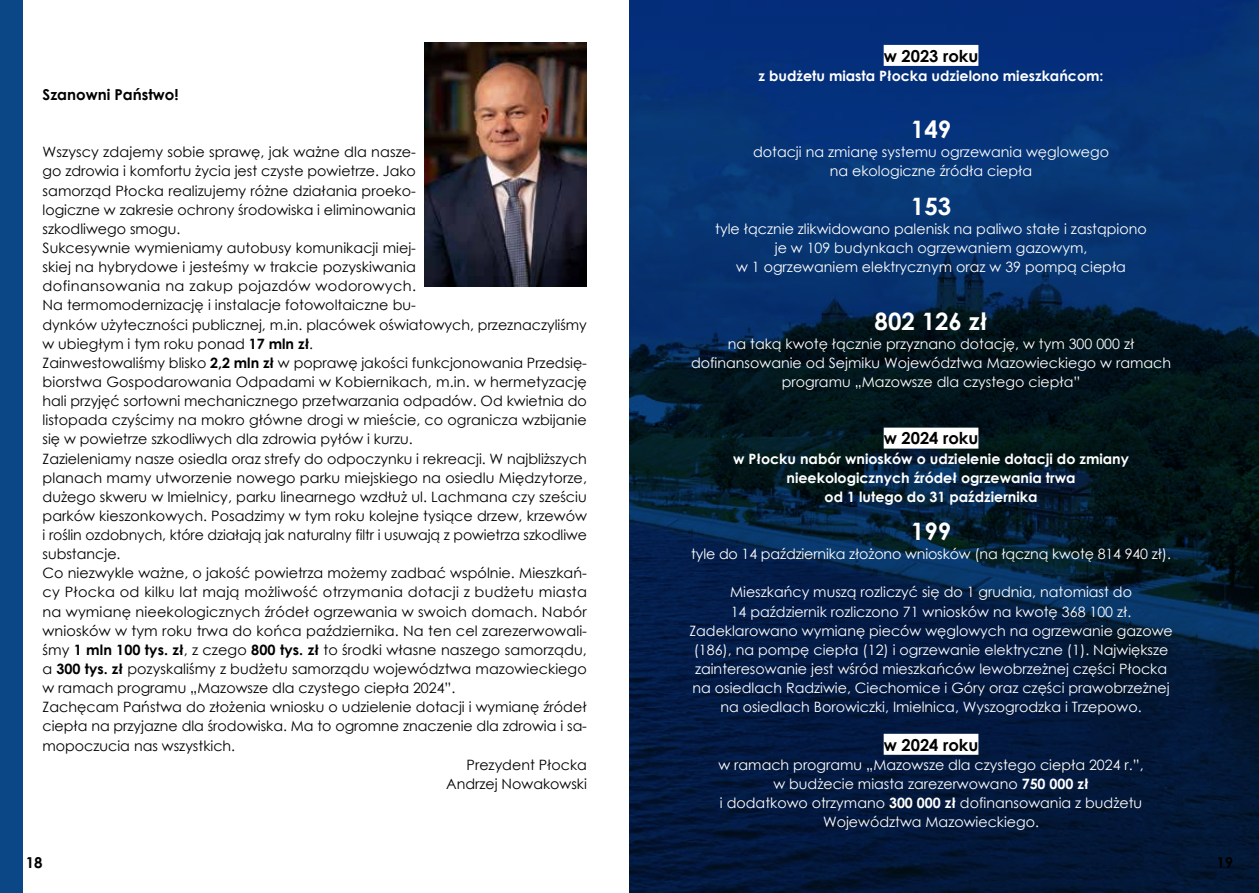
<style>
.page{position:relative;width:1259px;height:893px;background:#fff}
.page>*{position:absolute;margin:0;border:0;box-sizing:border-box;transform-origin:0 0}
.t1{font:700 24px "Century Gothic";color:#fff}
.t2{font:700 16.5px "Century Gothic";color:#000}
.t3{font:700 15px "Century Gothic";color:#000}
.t4{font:14.25px "Century Gothic";color:#000}
.t5{font:14.25px/19.2px "Century Gothic";color:#fff;text-align:center}
.t6{font:700 14.25px/19.2px "Century Gothic";color:#fff;text-align:center}
.t7{font:14.25px "Century Gothic";letter-spacing:.025em;color:#000}
.s1{font-weight:700}
</style>
<div class="page">
<svg style="left:629px;top:0;width:630px;height:893px;background:#04224b"></svg>
<img style="left:424px;top:43px;width:163px;height:243px">
<div style="left:883px;top:45px;width:95px;height:21px;background:#fff"></div>
<div style="left:883px;top:428px;width:95px;height:21px;background:#fff"></div>
<div style="left:883px;top:734px;width:95px;height:21px;background:#fff"></div>
<div style="left:0;top:0;width:23px;height:893px;background:#0b4687"></div>
<p class="t3" style="left:43px;top:83px;width:138px">Szanowni Państwo!</p>
<p class="t4" style="left:43px;top:142px;width:375px">Wszyscy zdajemy sobie sprawę, jak ważne dla nasze-</p>
<p class="t4" style="left:43px;top:161px;width:375px">go zdrowia i komfortu życia jest czyste powietrze. Jako</p>
<p class="t4" style="left:43px;top:180px;width:375px">samorząd Płocka realizujemy różne działania proeko-</p>
<p class="t4" style="left:43px;top:200px;width:375px">logiczne w zakresie ochrony środowiska i eliminowania</p>
<p class="t4" style="left:43px;top:219px;width:139px">szkodliwego smogu.</p>
<p class="t4" style="left:43px;top:238px;width:375px">Sukcesywnie wymieniamy autobusy komunikacji miej-</p>
<p class="t4" style="left:43px;top:257px;width:375px">skiej na hybrydowe i jesteśmy w trakcie pozyskiwania</p>
<p class="t7" style="left:43px;top:276px;width:375px">dofinansowania na zakup pojazdów wodorowych.</p>
<p class="t4" style="left:43px;top:295px;width:375px">Na termomodernizację i instalacje fotowoltaiczne bu-</p>
<p class="t4" style="left:43px;top:314px;width:546px">dynków użyteczności publicznej, m.in. placówek oświatowych, przeznaczyliśmy</p>
<p class="t4" style="left:43px;top:334px;width:272px">w ubiegłym i tym roku ponad <span class="s1">17 mln zł</span>.</p>
<p class="t4" style="left:43px;top:353px;width:546px">Zainwestowaliśmy blisko <span class="s1">2,2 mln zł</span> w poprawę jakości funkcjonowania Przedsię-</p>
<p class="t4" style="left:43px;top:372px;width:546px">biorstwa Gospodarowania Odpadami w Kobiernikach, m.in. w hermetyzację</p>
<p class="t4" style="left:43px;top:391px;width:546px">hali przyjęć sortowni mechanicznego przetwarzania odpadów. Od kwietnia do</p>
<p class="t4" style="left:43px;top:410px;width:545px">listopada czyścimy na mokro główne drogi w mieście, co ogranicza wzbijanie</p>
<p class="t4" style="left:43px;top:429px;width:372px">się w powietrze szkodliwych dla zdrowia pyłów i kurzu.</p>
<p class="t4" style="left:43px;top:448px;width:546px">Zazieleniamy nasze osiedla oraz strefy do odpoczynku i rekreacji. W najbliższych</p>
<p class="t4" style="left:43px;top:467px;width:546px">planach mamy utworzenie nowego parku miejskiego na osiedlu Międzytorze,</p>
<p class="t4" style="left:43px;top:487px;width:546px">dużego skweru w Imielnicy, parku linearnego wzdłuż ul. Lachmana czy sześciu</p>
<p class="t4" style="left:43px;top:506px;width:546px">parków kieszonkowych. Posadzimy w tym roku kolejne tysiące drzew, krzewów</p>
<p class="t4" style="left:43px;top:525px;width:546px">i roślin ozdobnych, które działają jak naturalny filtr i usuwają z powietrza szkodliwe</p>
<p class="t4" style="left:43px;top:544px;width:80px">substancje.</p>
<p class="t4" style="left:43px;top:563px;width:546px">Co niezwykle ważne, o jakość powietrza możemy zadbać wspólnie. Mieszkań-</p>
<p class="t4" style="left:43px;top:582px;width:546px">cy Płocka od kilku lat mają możliwość otrzymania dotacji z budżetu miasta</p>
<p class="t4" style="left:43px;top:601px;width:546px">na wymianę nieekologicznych źródeł ogrzewania w swoich domach. Nabór</p>
<p class="t4" style="left:43px;top:621px;width:546px">wniosków w tym roku trwa do końca października. Na ten cel zarezerwowali-</p>
<p class="t4" style="left:43px;top:640px;width:546px">śmy <span class="s1">1 mln 100 tys. zł</span>, z czego <span class="s1">800 tys. zł</span> to środki własne naszego samorządu,</p>
<p class="t4" style="left:43px;top:659px;width:546px">a <span class="s1">300 tys. zł</span> pozyskaliśmy z budżetu samorządu województwa mazowieckiego</p>
<p class="t4" style="left:43px;top:678px;width:414px">w ramach programu „Mazowsze dla czystego ciepła 2024”.</p>
<p class="t4" style="left:43px;top:697px;width:546px">Zachęcam Państwa do złożenia wniosku o udzielenie dotacji i wymianę źródeł</p>
<p class="t4" style="left:43px;top:716px;width:546px">ciepła na przyjazne dla środowiska. Ma to ogromne znaczenie dla zdrowia i sa-</p>
<p class="t4" style="left:43px;top:735px;width:194px">mopoczucia nas wszystkich.</p>
<p class="t4" style="left:466px;top:755px;width:122px">Prezydent Płocka</p>
<p class="t4" style="left:446px;top:774px;width:142px">Andrzej Nowakowski</p>
<p class="t2" style="left:883px;top:43px;width:96px">w 2023 roku</p>
<p class="t6" style="left:758px;top:65px;width:346px">z budżetu miasta Płocka udzielono mieszkańcom:</p>
<h1 class="t1" style="left:911px;top:111px;width:42px">149</h1>
<p class="t5" style="left:753px;top:142px;width:357px">dotacji na zmianę systemu ogrzewania węglowego na ekologiczne źródła ciepła</p>
<h1 class="t1" style="left:911px;top:188px;width:42px">153</h1>
<p class="t5" style="left:715px;top:219px;width:433px">tyle łącznie zlikwidowano palenisk na paliwo stałe i zastąpiono je w 109 budynkach ogrzewaniem gazowym,<br>w 1 ogrzewaniem elektrycznym oraz w 39 pompą ciepła</p>
<h1 class="t1" style="left:874px;top:303px;width:114px">802 126 zł</h1>
<p class="t5" style="left:691px;top:334px;width:481px">na taką kwotę łącznie przyznano dotację, w tym 300 000 zł dofinansowanie od Sejmiku Województwa Mazowieckiego w ramach programu „Mazowsze dla czystego ciepła”</p>
<p class="t2" style="left:883px;top:426px;width:96px">w 2024 roku</p>
<p class="t6" style="left:733px;top:448px;width:397px">w Płocku nabór wniosków o udzielenie dotacji do zmiany nieekologicznych źródeł ogrzewania trwa<br>od 1 lutego do 31 października</p>
<h1 class="t1" style="left:911px;top:513px;width:42px">199</h1>
<p class="t5" style="left:691px;top:544px;width:481px">tyle do 14 października złożono wniosków (na łączną kwotę 814 940 zł).</p>
<p class="t5" style="left:689px;top:582px;width:485px">Mieszkańcy muszą rozliczyć się do 1 grudnia, natomiast do<br>14 październik rozliczono 71 wniosków na kwotę 368 100 zł.<br>Zadeklarowano wymianę pieców węglowych na ogrzewanie gazowe (186), na pompę ciepła (12) i ogrzewanie elektryczne (1). Największe zainteresowanie jest wśród mieszkańców lewobrzeżnej części Płocka na osiedlach Radziwie, Ciechomice i Góry oraz części prawobrzeżnej na osiedlach Borowiczki, Imielnica, Wyszogrodzka i Trzepowo.</p>
<p class="t2" style="left:883px;top:732px;width:96px">w 2024 roku</p>
<p class="t5" style="left:718px;top:755px;width:427px">w ramach programu „Mazowsze dla czystego ciepła 2024 r.”, w budżecie miasta zarezerwowano <span class="s1">750 000 zł<br></span>i dodatkowo otrzymano <span class="s1">300 000 zł</span> dofinansowania z budżetu Województwa Mazowieckiego.</p>
<p class="t3" style="left:26px;top:851px;width:18px">18</p>
<p class="t3" style="left:1216px;top:851px;width:18px">19</p>
</div>
